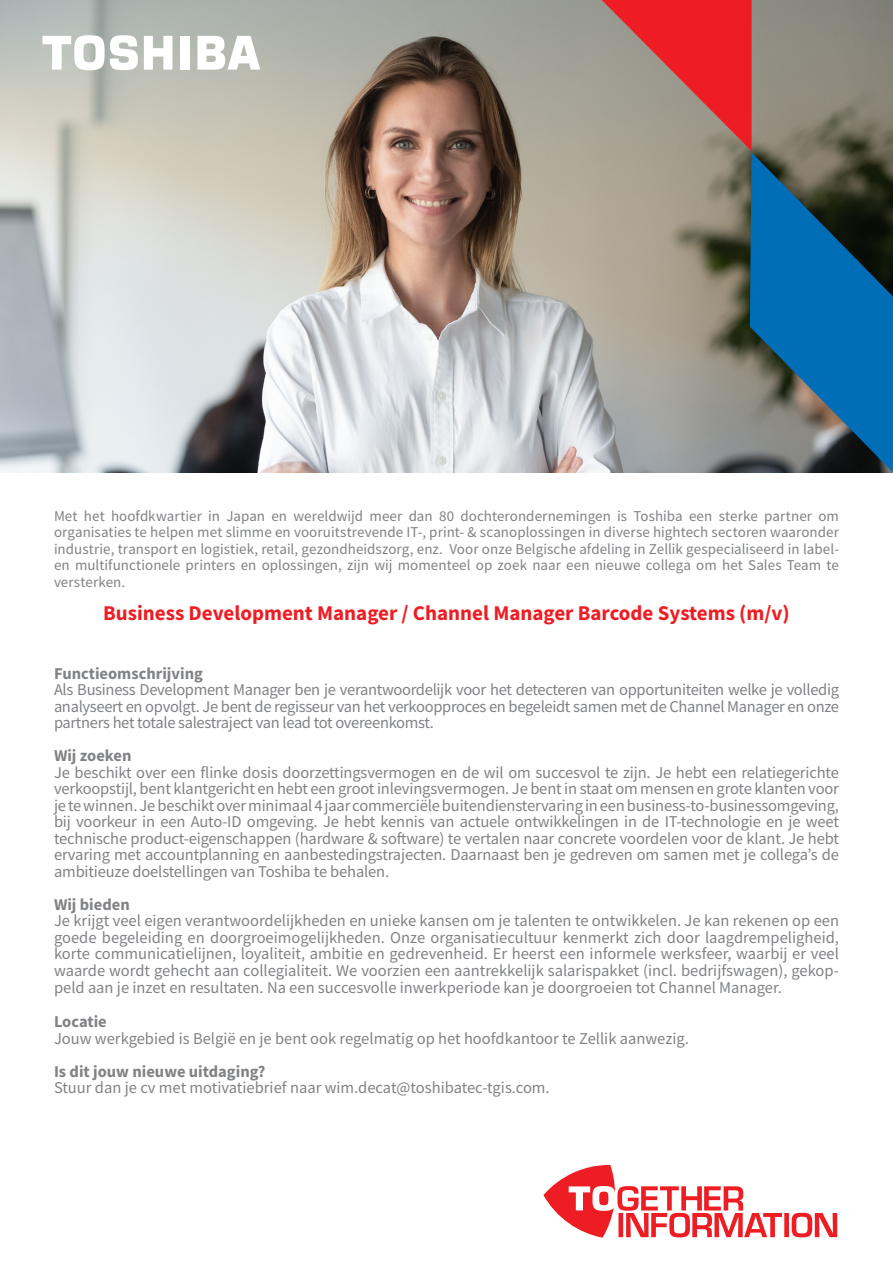
<style>
.page{position:relative;width:893px;height:1263px;background:#fff}
.page>*{position:absolute;margin:0;border:0;box-sizing:border-box;transform-origin:0 0}
.t1{font:700 21px "Toshiba Sans";color:#ee1d23}
.t2{font:16.5px/16.5px "Toshiba Sans";letter-spacing:-.005em;color:#808285;text-align:justify}
.t3{font:700 16.5px "Toshiba Sans";color:#808285}
.Main_text_BLACK{font:15px/16.5px "Toshiba Sans";color:#808285;text-align:justify}
</style>
<div class="page">
<img style="left:0;top:0;width:893px;height:472px">
<div style="left:180px;top:36px;width:9px;height:34px;background:#fff"></div>
<svg style="left:144px;top:36px;width:28px;height:34px"></svg>
<svg style="left:197px;top:36px;width:63px;height:34px"></svg>
<svg style="left:43px;top:35px;width:95px;height:35px"></svg>
<svg style="left:543px;top:1165px;width:294px;height:73px"></svg>
<svg style="left:602px;top:0;width:150px;height:151px;background:#c55d59"></svg>
<svg style="left:750px;top:152px;width:143px;height:320px;background:#255e7f"></svg>
<p class="Main_text_BLACK" style="left:54px;top:507px;width:786px">Met het hoofdkwartier in Japan en wereldwijd meer dan 80 dochterondernemingen is Toshiba een sterke partner om organisaties te helpen met slimme en vooruitstrevende IT-, print- &amp; scanoplossingen in diverse hightech sectoren waaronder industrie, transport en logistiek, retail, gezondheidszorg, enz. Voor onze Belgische afdeling in Zellik gespecialiseerd in label&shy;en multifunctionele printers en oplossingen, zijn wij momenteel op zoek naar een nieuwe collega om het Sales Team te versterken.</p>
<p class="t1" style="left:103px;top:599px;width:688px">Business Development Manager / Channel Manager Barcode Systems (m/v)</p>
<p class="t3" style="left:54px;top:662px;width:150px">Functieomschrijving</p>
<p class="t2" style="left:54px;top:682px;width:787px">Als Business Development Manager ben je verantwoordelijk voor het detecteren van opportuniteiten welke je volledig analyseert en opvolgt. Je bent de regisseur van het verkoopproces en begeleidt samen met de Channel Manager en onze partners het totale salestraject van lead tot overeenkomst.</p>
<p class="t3" style="left:54px;top:745px;width:79px">Wij zoeken</p>
<p class="t2" style="left:54px;top:764px;width:786px">Je beschikt over een flinke dosis doorzettingsvermogen en de wil om succesvol te zijn. Je hebt een relatiegerichte verkoopstijl, bent klantgericht en hebt een groot inlevingsvermogen. Je bent in staat om mensen en grote klanten voor je te winnen. Je beschikt over minimaal 4 jaar commerciële buitendienstervaring in een business-to-businessomgeving, bij voorkeur in een Auto-ID omgeving. Je hebt kennis van actuele ontwikkelingen in de IT-technologie en je weet technische product-eigenschappen (hardware &amp; software) te vertalen naar concrete voordelen voor de klant. Je hebt ervaring met accountplanning en aanbestedingstrajecten. Daarnaast ben je gedreven om samen met je collega’s de ambitieuze doelstellingen van Toshiba te behalen.</p>
<p class="t3" style="left:54px;top:893px;width:77px">Wij bieden</p>
<p class="t2" style="left:54px;top:913px;width:786px">Je krijgt veel eigen verantwoordelijkheden en unieke kansen om je talenten te ontwikkelen. Je kan rekenen op een goede begeleiding en doorgroeimogelijkheden. Onze organisatiecultuur kenmerkt zich door laagdrempeligheid, korte communicatielijnen, loyaliteit, ambitie en gedrevenheid. Er heerst een informele werksfeer, waarbij er veel waarde wordt gehecht aan collegialiteit. We voorzien een aantrekkelijk salarispakket (incl. bedrijfswagen), gekop&shy;peld aan je inzet en resultaten. Na een succesvolle inwerkperiode kan je doorgroeien tot Channel Manager.</p>
<p class="t3" style="left:54px;top:1010px;width:54px">Locatie</p>
<p class="t2" style="left:54px;top:1030px;width:636px">Jouw werkgebied is België en je bent ook regelmatig op het hoofdkantoor te Zellik aanwezig.</p>
<p class="t3" style="left:54px;top:1060px;width:213px">Is dit jouw nieuwe uitdaging?</p>
<p class="t2" style="left:54px;top:1079px;width:497px">Stuur dan je cv met motivatiebrief naar wim.decat@toshibatec-tgis.com.</p>
</div>
